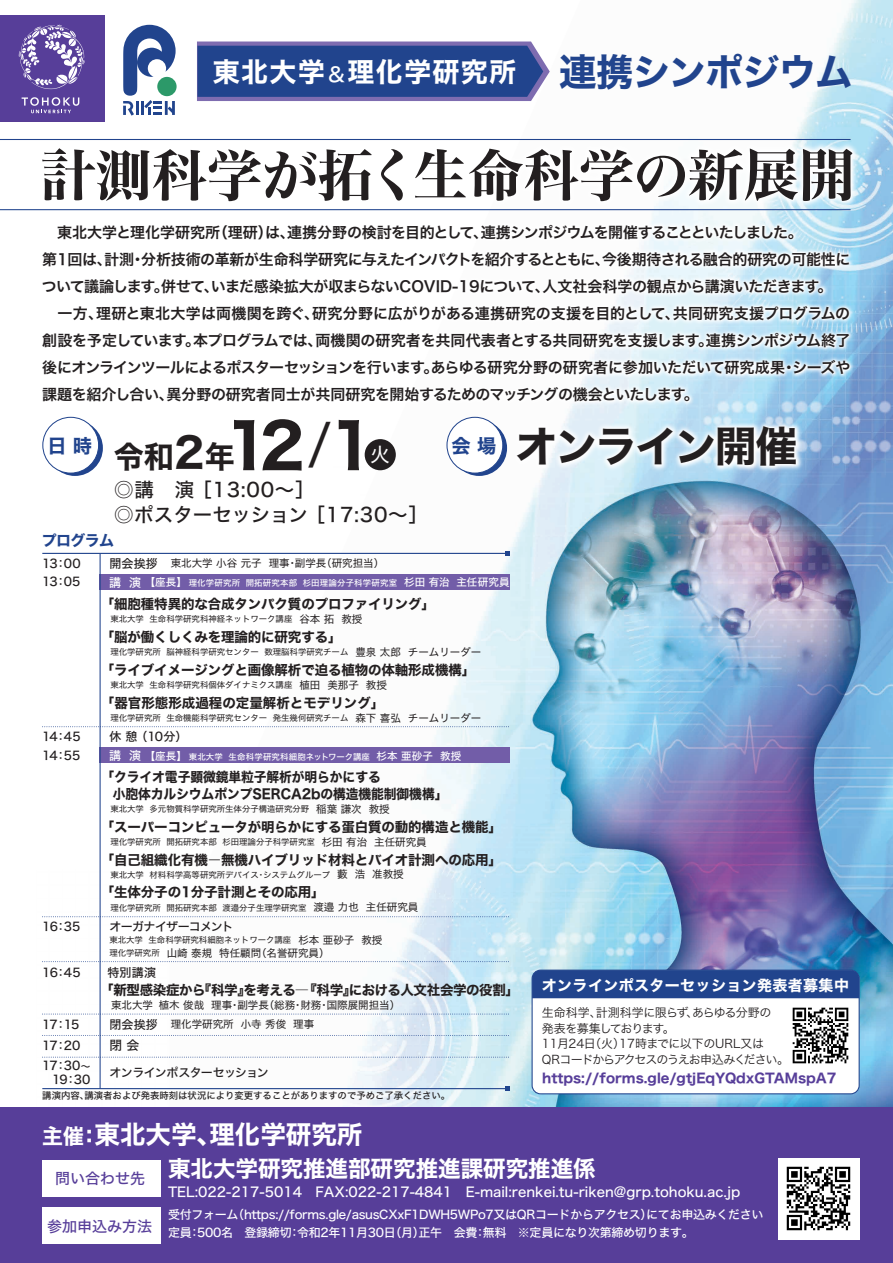
<style>
.page{position:relative;width:893px;height:1263px;background:#fff}
.page>*{position:absolute;margin:0;border:0;box-sizing:border-box;transform-origin:0 0}
.t1{font:55.5px "Hira Min Std W7";color:#231f20}
.t2{font:42px "Hira Kaku Std N W7";letter-spacing:-.05em;color:#231f20}
.t3{font:30.3px "Hira Kaku Std N W7";color:#231f20}
.t4{font:27px "Hira Kaku Std N W7";letter-spacing:.05em;color:#fff}
.t5{font:25.5px "Hira Kaku Std N W7";color:#fff}
.t6{font:22.5px "Hira Kaku Std N W7";color:#fff}
.t7{font:19.8px "Hira Kaku Std N W4";color:#fff}
.t8{font:19.5px/24.8px "Hira Kaku Std N W5";letter-spacing:.005em;color:#231f20}
.t9{font:19.2px "Hira Kaku Std N W7";color:#21448d}
.t10{font:15px/27px "Hira Kaku Std N W6";letter-spacing:-.03em;color:#231f20}
.t11{font:15px "Hira Kaku Std N W7";letter-spacing:.025em;color:#fff}
.t12{font:15px "Hira Kaku Std N W5";color:#573e99}
.t13{font:15px "Hira Kaku Std N W7";letter-spacing:-.045em;color:#21448d}
.t14{font:13.5px/16.5px "Hira Kaku Std N W7";letter-spacing:-.01em;color:#231f20}
.t15{font:13.5px "Hira Kaku Std N W5";color:#fff}
.t16{font:13.5px "Hira Kaku Std N W7";letter-spacing:-.03em;color:#231f20}
.t17{font:13.2px "Hira Kaku Std N W7";color:#573e99}
.t18{font:12.75px "Hira Kaku Std N W5";color:#231f20}
.t19{font:12px/18px "Hira Kaku Std N W5";letter-spacing:-.025em;color:#fff}
.t20{font:12px/13.5px "Hira Kaku Std N W5";letter-spacing:-.05em;color:#231f20;text-align:right}
.t21{font:12px/15.8px "Hira Kaku Std N W3";letter-spacing:-.055em;color:#231f20}
.t22{font:10.5px "Hira Kaku Std N W4";color:#231f20}
.t23{font:9.3px "Hira Kaku Std N W5";color:#231f20}
.t24{font:8.4px "Hira Kaku Std N W4";color:#231f20}
.t25{font:8.4px "Hira Kaku Std N W5";letter-spacing:.025em;color:#fff}
.s1{font-family:"Hira Kaku Std N W5";font-size:20.25px}
.s2{font-size:37.5px;color:#21448d}
.s3{font-size:41.1px}
.s4{font-size:61.5px}
.s5{font-family:"Koz Go Pr 6 N"}
.s6{font-family:"Hira Kaku Std N W5";font-size:12px}
.s7{font-size:12px}
.s8{font-size:10.5px}
.s9{font-family:"Hira Kaku Std N W2"}
.s10{font-size:8.4px}
.s11{font-size:9.6px}
.s12{font-size:21px}
</style>
<div class="page">
<img style="left:0;top:0;width:893px;height:1108px">
<div style="left:0;top:1108px;width:893px;height:155px;background:#573e99"></div>
<svg style="left:197px;top:42px;width:353px;height:59px;background:#344e95"></svg>
<div style="left:0;top:15px;width:104px;height:107px;background:#573e99"></div>
<svg style="left:22px;top:97px;width:57px;height:16px"></svg>
<svg style="left:19px;top:25px;width:66px;height:64px"></svg>
<svg style="left:123px;top:25px;width:53px;height:91px"></svg>
<div style="left:42px;top:1160px;width:118px;height:37px;background:#fff"></div>
<div style="left:42px;top:1206px;width:118px;height:37px;background:#fff"></div>
<div style="left:778px;top:1159px;width:82px;height:81px;background:#fff"></div>
<img style="left:786px;top:1166px;width:65px;height:65px">
<div style="left:365px;top:439px;width:31px;height:31px;background:#231f20;border-radius:50%"></div>
<svg style="left:47px;top:420px;width:56px;height:56px"></svg>
<div style="left:43px;top:417px;width:56px;height:56px;background:#fff;border-radius:50%"></div>
<div style="left:42px;top:417px;width:57px;height:57px;border:1px solid #21448d;border-radius:50%"></div>
<img style="left:509px;top:418px;width:296px;height:72px">
<img style="left:513px;top:422px;width:287px;height:65px">
<div style="left:451px;top:420px;width:56px;height:56px;background:#21448d;border-radius:50%"></div>
<div style="left:447px;top:417px;width:56px;height:56px;background:#fff;border-radius:50%"></div>
<div style="left:446px;top:417px;width:57px;height:57px;border:1px solid #21448d;border-radius:50%"></div>
<img style="left:36px;top:224px;width:820px;height:190px">
<img style="left:41px;top:224px;width:810px;height:186px">
<img style="left:33px;top:139px;width:829px;height:85px">
<img style="left:37px;top:144px;width:821px;height:77px">
<hr style="left:0;top:139px;width:850px;height:1px;background:#21448d">
<hr style="left:0;top:209px;width:850px;height:1px;background:#21448d">
<div style="left:532px;top:970px;width:327px;height:124px;background:#fff;border-radius:9px"></div>
<div style="left:532px;top:970px;width:327px;height:28px;background:#21448d"></div>
<div style="left:532px;top:969px;width:328px;height:125px;border:1px solid #21448d;border-radius:9px"></div>
<img style="left:792px;top:1007px;width:57px;height:57px">
<svg style="left:43px;top:726px;width:467px;height:1px"></svg>
<svg style="left:43px;top:916px;width:467px;height:1px"></svg>
<svg style="left:43px;top:961px;width:467px;height:1px"></svg>
<svg style="left:43px;top:1014px;width:467px;height:1px"></svg>
<svg style="left:43px;top:1035px;width:467px;height:1px"></svg>
<svg style="left:43px;top:1057px;width:467px;height:1px"></svg>
<div style="left:100px;top:574px;width:410px;height:16px;background:#725da8"></div>
<div style="left:100px;top:747px;width:410px;height:16px;background:#725da8"></div>
<hr style="left:100px;top:554px;width:1px;height:535px;background:#21448d">
<hr style="left:42px;top:553px;width:466px;height:1px;background:#21448d">
<svg style="left:506px;top:551px;width:4px;height:5px"></svg>
<hr style="left:42px;top:1088px;width:466px;height:1px;background:#21448d">
<svg style="left:506px;top:1086px;width:4px;height:5px"></svg>
<h3 class="t4" style="left:213px;top:50px;width:641px">東北大学<span class="s1">＆</span>理化学研究所 <span class="s2">連携シンポジウム</span></h3>
<h1 class="t1" style="left:40px;top:135px;width:816px">計測科学が拓く生命科学の新展開</h1>
<p class="t10" style="left:42px;top:220px;width:810px">　東北大学と理化学研究所（理研）は、連携分野の検討を目的として、連携シンポジウムを開催することといたしました。<br>第1回は、計測・分析技術の革新が生命科学研究に与えたインパクトを紹介するとともに、今後期待される融合的研究の可能性について議論します。併せて、いまだ感染拡大が収まらないCOVID-19について、人文社会科学の観点から講演いただきます。　一方、理研と東北大学は両機関を跨ぐ、研究分野に広がりがある連携研究の支援を目的として、共同研究支援プログラムの創設を予定しています。本プログラムでは、両機関の研究者を共同代表者とする共同研究を支援します。連携シンポジウム終了後にオンラインツールによるポスターセッションを行います。あらゆる研究分野の研究者に参加いただいて研究成果・シーズや課題を紹介し合い、異分野の研究者同士が共同研究を開始するためのマッチングの機会といたします。</p>
<p class="t9" style="left:47px;top:431px;width:46px">日 時</p>
<h3 class="t3" style="left:114px;top:432px;width:263px">令和<span class="s3">2</span>年<span class="s4">12</span><sup>/</sup><span class="s4">1</span></h3>
<h3 class="t7" style="left:370px;top:439px;width:21px">火</h3>
<h3 class="t8" style="left:114px;top:477px;width:315px"><span class="s5">◎</span>講　演 ［13:00～］<br><span class="s5">◎</span>ポスターセッション ［17:30～］</h3>
<p class="t13" style="left:42px;top:528px;width:74px">プログラム</p>
<p class="t20" style="left:42px;top:557px;width:52px">13：00　</p>
<p class="t22" style="left:109px;top:555px;width:276px"><span class="s6">開会挨拶</span> 東北大学 小谷 元子 理事・副学長（研究担当）</p>
<h2 class="t2" style="left:452px;top:414px;width:348px"><sup>会</sup> <sup>場</sup> オンライン開催</h2>
<p class="t20" style="left:42px;top:575px;width:40px">13：05</p>
<p class="t25" style="left:109px;top:577px;width:402px"><span class="s7">講 演</span> <span class="s8">【座長】</span> 理化学研究所 開拓研究本部 杉田理論分子科学研究室 <span class="s8">杉田 有治 主任研究員</span></p>
<p class="t14" style="left:101px;top:596px;width:336px">「細胞種特異的な合成タンパク質のプロファイリング」</p>
<p class="t24" style="left:110px;top:612px;width:253px">東北大学 生命科学研究科神経ネットワーク講座 <span class="s8">谷本 拓 教授</span></p>
<p class="t14" style="left:101px;top:629px;width:242px">「脳が働くしくみを理論的に研究する」</p>
<p class="t24" style="left:110px;top:645px;width:372px">理化学研究所 脳神経科学研究センター 数理脳科学研究チーム <span class="s8">豊泉 太郎 チームリーダー</span></p>
<p class="t14" style="left:101px;top:662px;width:376px">「ライブイメージングと画像解析で迫る植物の体軸形成機構」</p>
<p class="t24" style="left:110px;top:678px;width:278px">東北大学 生命科学研究科個体ダイナミクス講座 <span class="s8">植田 美那子 教授</span></p>
<p class="t14" style="left:101px;top:695px;width:285px">「器官形態形成過程の定量解析とモデリング」</p>
<p class="t24" style="left:110px;top:711px;width:372px">理化学研究所 生命機能科学研究センター 発生幾何研究チーム <span class="s8">森下 喜弘 チームリーダー</span></p>
<p class="t20" style="left:42px;top:730px;width:40px">14：45</p>
<p class="t20" style="left:109px;top:730px;width:80px">休 憩 （10分）</p>
<p class="t20" style="left:42px;top:749px;width:40px">14：55</p>
<p class="t25" style="left:109px;top:750px;width:354px"><span class="s7">講 演</span><span class="s8">【座長】</span> 東北大学 生命科学研究科細胞ネットワーク講座 <span class="s8">杉本 亜砂子 教授</span></p>
<p class="t14" style="left:113px;top:769px;width:337px;text-indent:-12px">「クライオ電子顕微鏡単粒子解析が明らかにする<br>小胞体カルシウムポンプSERCA2bの構造機能制御機構」</p>
<p class="t24" style="left:110px;top:802px;width:281px">東北大学 多元物質科学研究所生体分子構造研究分野 <span class="s8">稲葉 謙次 教授</span></p>
<p class="t14" style="left:101px;top:819px;width:403px">「スーパーコンピュータが明らかにする蛋白質の動的構造と機能」</p>
<p class="t24" style="left:110px;top:835px;width:318px">理化学研究所 開拓研究本部 杉田理論分子科学研究室 <span class="s8">杉田 有治 主任研究員</span></p>
<p class="t14" style="left:101px;top:852px;width:403px">「自己組織化有機<span class="s9">ー</span>無機ハイブリッド材料とバイオ計測への応用」</p>
<p class="t24" style="left:110px;top:868px;width:295px">東北大学 材料科学高等研究所デバイス・システムグループ <span class="s8">藪 浩 准教授</span></p>
<p class="t14" style="left:101px;top:885px;width:225px">「生体分子の1分子計測とその応用」</p>
<p class="t24" style="left:110px;top:901px;width:309px">理化学研究所 開拓研究本部 渡邉分子生理学研究室 <span class="s8">渡邉 力也 主任研究員</span></p>
<p class="t20" style="left:42px;top:920px;width:40px">16：35</p>
<p class="t20" style="left:109px;top:920px;width:126px">オーガナイザーコメント</p>
<p class="t24" style="left:109px;top:933px;width:274px">東北大学 生命科学研究科細胞ネットワーク講座 <span class="s8">杉本 亜砂子 教授</span></p>
<p class="t22" style="left:109px;top:945px;width:222px"><span class="s10">理化学研究所</span> 山崎 泰規 特任顧問（名誉研究員）</p>
<p class="t20" style="left:42px;top:966px;width:40px">16：45</p>
<p class="t20" style="left:108px;top:966px;width:50px">特別講演</p>
<p class="t16" style="left:100px;top:979px;width:420px">「新型感染症から『科学』を考える―『科学』における人文社会学の役割」</p>
<p class="t22" style="left:111px;top:997px;width:291px">東北大学 植木 俊哉 理事・副学長（総務・財務・国際展開担当）</p>
<p class="t20" style="left:42px;top:1017px;width:39px">17：15</p>
<p class="t22" style="left:109px;top:1016px;width:206px"><span class="s6">閉会挨拶</span> 理化学研究所 小寺 秀俊 理事</p>
<p class="t20" style="left:42px;top:1039px;width:40px">17：20</p>
<p class="t18" style="left:109px;top:1036px;width:31px">閉 会</p>
<p class="t20" style="left:42px;top:1059px;width:50px">17：30<span class="s11">～<br></span>19：30</p>
<p class="t20" style="left:109px;top:1066px;width:161px">オンラインポスターセッション</p>
<p class="t23" style="left:42px;top:1089px;width:409px">講演内容、講演者および発表時刻は状況により変更することがありますので予めご了承ください。</p>
<p class="t11" style="left:542px;top:973px;width:309px">オンラインポスターセッション発表者募集中</p>
<p class="t21" style="left:542px;top:1004px;width:249px">生命科学、計測科学に限らず、あらゆる分野の<br>発表を募集しております。<br>11月24日（火）17時までに以下のURL又は<br>QRコードからアクセスのうえお申込みください。</p>
<p class="t17" style="left:542px;top:1068px;width:296px">https://forms.gle/gtjEqYQdxGTAMspA7</p>
<h3 class="t5" style="left:42px;top:1115px;width:322px"><span class="s12">主催：</span>東北大学、理化学研究所</h3>
<h3 class="t6" style="left:168px;top:1151px;width:429px">東北大学研究推進部研究推進課研究推進係</h3>
<p class="t19" style="left:168px;top:1205px;width:597px">受付フォーム（https://forms.gle/asusCXxF1DWH5WPo7又はQRコードからアクセス）にてお申込みください定員：500名　登録締切：令和2年11月30日（月）正午　会費：無料　※定員になり次第締め切ります。</p>
<p class="t12" style="left:55px;top:1167px;width:92px">問い合わせ先</p>
<p class="t12" style="left:47px;top:1215px;width:107px">参加申込み方法</p>
<p class="t15" style="left:168px;top:1182px;width:574px">TEL:022-217-5014　FAX:022-217-4841　E-mail:renkei.tu-riken@grp.tohoku.ac.jp</p>
</div>
